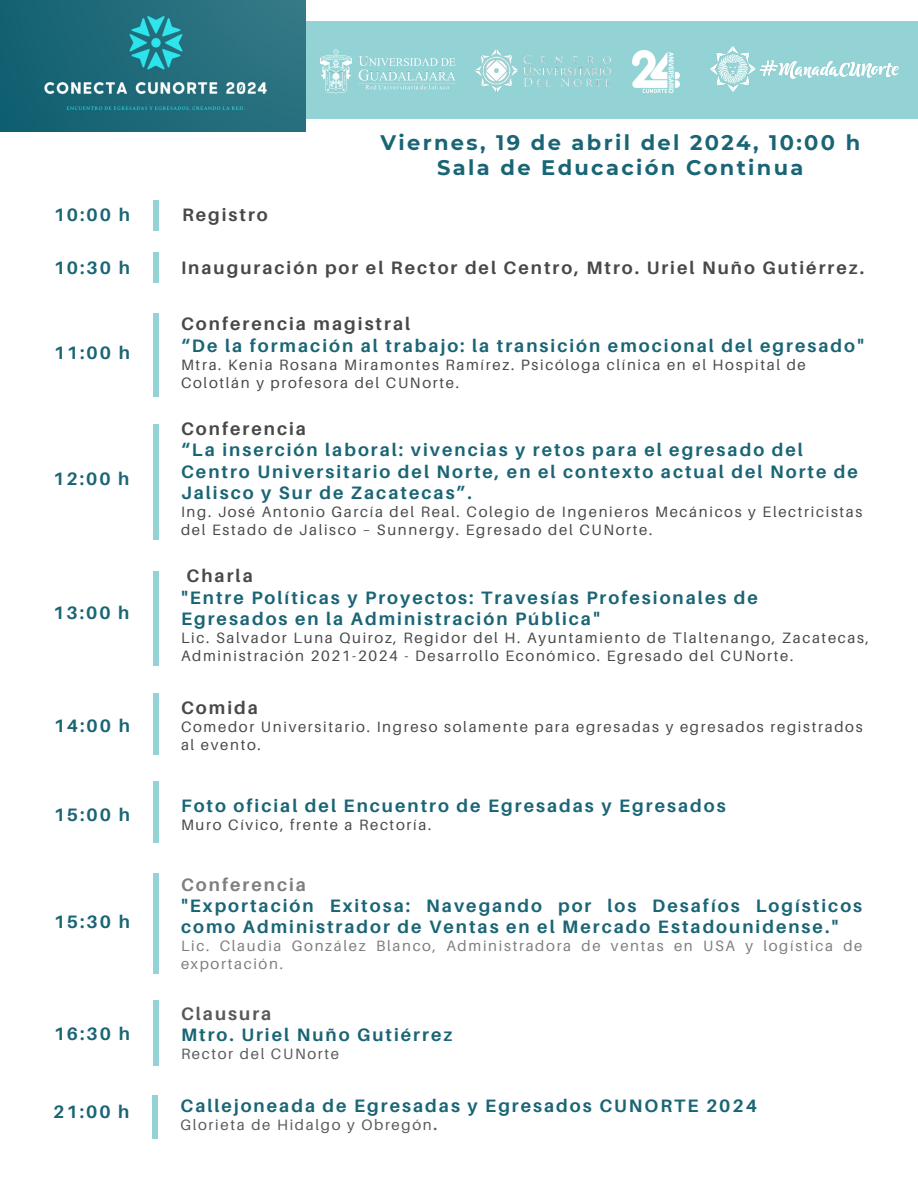
<style>
.page{position:relative;width:918px;height:1188px;background:#fff}
.page>*{position:absolute;margin:0;border:0;box-sizing:border-box;transform-origin:0 0}
.t1{font:700 21px/24.8px "Montserrat";letter-spacing:.11em;color:#1a6575;text-align:center}
.t2{font:700 18px/21.3px "Aileron";letter-spacing:.11em;color:#1a6575}
.t3{font:700 18px "Aileron";letter-spacing:.11em;color:#484847}
.t4{font:15px/18px "Aileron";letter-spacing:.11em;color:#484847}
.t5{font:15px "Aileron";letter-spacing:.11em;color:#7f7e7e}
.t6{font:15px "Aileron";letter-spacing:.11em;color:#595959}
.s1{color:#484847}
.s2{color:#7f7e7e}
.s3{color:#595959}
.s4{font-weight:700}
</style>
<div class="page">
<img style="left:0;top:0;width:306px;height:132px">
<div style="left:306px;top:21px;width:612px;height:98px;background:#94d3d5"></div>
<img style="left:320px;top:49px;width:135px;height:44px">
<img style="left:475px;top:49px;width:136px;height:44px">
<img style="left:710px;top:46px;width:188px;height:45px">
<img style="left:633px;top:51px;width:46px;height:41px">
<div style="left:153px;top:200px;width:6px;height:30px;background:#94d3d5"></div>
<div style="left:153px;top:252px;width:6px;height:31px;background:#94d3d5"></div>
<div style="left:153px;top:313px;width:6px;height:84px;background:#94d3d5"></div>
<div style="left:153px;top:424px;width:6px;height:116px;background:#94d3d5"></div>
<div style="left:153px;top:571px;width:6px;height:95px;background:#94d3d5"></div>
<div style="left:153px;top:693px;width:6px;height:61px;background:#94d3d5"></div>
<div style="left:153px;top:781px;width:6px;height:62px;background:#94d3d5"></div>
<div style="left:153px;top:874px;width:6px;height:100px;background:#94d3d5"></div>
<div style="left:153px;top:1001px;width:6px;height:65px;background:#94d3d5"></div>
<div style="left:153px;top:1095px;width:5px;height:44px;background:#94d3d5"></div>
<p class="t1" style="left:380px;top:130px;width:481px">Viernes, 19 de abril del 2024, 10:00 h<br>Sala de Educación Continua</p>
<p class="t2" style="left:54px;top:204px;width:78px">10:00 h</p>
<h1 class="t3" style="left:182px;top:204px;width:87px">Registro</h1>
<h2 class="t2" style="left:54px;top:257px;width:78px">10:30 h</h2>
<h2 class="t3" style="left:181px;top:256px;width:685px">Inauguración por el Rector del Centro, Mtro. Uriel Nuño Gutiérrez.</h2>
<h2 class="t2" style="left:54px;top:342px;width:78px">11:00 h</h2>
<h3 class="t2" style="left:53px;top:468px;width:78px">12:00 h</h3>
<p class="t2" style="left:53px;top:602px;width:78px">13:00 h</p>
<p class="t2" style="left:54px;top:715px;width:78px">14:00 h</p>
<h3 class="t2" style="left:54px;top:804px;width:78px">15:00 h</h3>
<h2 class="t2" style="left:54px;top:910px;width:78px">15:30 h</h2>
<h2 class="t2" style="left:54px;top:1023px;width:78px">16:30 h</h2>
<p class="t2" style="left:53px;top:1101px;width:78px">21:00 h</p>
<p class="t3" style="left:181px;top:313px;width:231px">Conferencia magistral</p>
<p class="t2" style="left:181px;top:334px;width:684px">“De la formación al trabajo: la transición emocional del egresado"</p>
<p class="t4" style="left:181px;top:355px;width:626px">Mtra. Kenia Rosana Miramontes Ramírez. Psicóloga clínica en el Hospital de<br>Colotlán y profesora del CUNorte.</p>
<h2 class="t2" style="left:181px;top:418px;width:678px"><span class="s1">Conferencia<br></span>“La inserción laboral: vivencias y retos para el egresado del Centro Universitario del Norte, en el contexto actual del Norte de Jalisco y Sur de Zacatecas”.</h2>
<h2 class="t4" style="left:181px;top:503px;width:683px">Ing. José Antonio García del Real. Colegio de Ingenieros Mecánicos y Electricistas del Estado de Jalisco – Sunnergy. Egresado del CUNorte.</h2>
<h2 class="t3" style="left:187px;top:565px;width:68px">Charla</h2>
<p class="t2" style="left:181px;top:586px;width:578px">"Entre Políticas y Proyectos: Travesías Profesionales de<br>Egresados en la Administración Pública"</p>
<p class="t4" style="left:181px;top:629px;width:690px">Lic. Salvador Luna Quiroz, Regidor del H. Ayuntamiento de Tlaltenango, Zacatecas,<br>Administración 2021-2024 - Desarrollo Económico. Egresado del CUNorte.</p>
<h2 class="t3" style="left:181px;top:697px;width:78px">Comida</h2>
<p class="t4" style="left:181px;top:717px;width:683px">Comedor Universitario. Ingreso solamente para egresadas y egresados registrados al evento.</p>
<h2 class="t2" style="left:181px;top:795px;width:546px">Foto oficial del Encuentro de Egresadas y Egresados</h2>
<h2 class="t4" style="left:181px;top:815px;width:252px">Muro Cívico, frente a Rectoría.</h2>
<h2 class="t2" style="left:181px;top:873px;width:683px"><span class="s2">Conferencia<br></span>"Exportación Exitosa: Navegando por los Desafíos Logísticos como Administrador de Ventas en el Mercado Estadounidense."</h2>
<h2 class="t5" style="left:181px;top:937px;width:683px">Lic. Claudia González Blanco, Administradora de ventas en USA y logística de</h2>
<h3 class="t5" style="left:181px;top:955px;width:103px">exportación.</h3>
<h3 class="t2" style="left:181px;top:1003px;width:273px"><span class="s3">Clausura<br></span>Mtro. Uriel Nuño Gutiérrez</h3>
<h3 class="t6" style="left:181px;top:1045px;width:160px">Rector del CUNorte</h3>
<h3 class="t2" style="left:180px;top:1095px;width:578px">Callejoneada de Egresadas y Egresados CUNORTE 2024</h3>
<h3 class="t6" style="left:180px;top:1116px;width:258px">Glorieta de Hidalgo y Obregón<span class="s4">.</span></h3>
</div>
